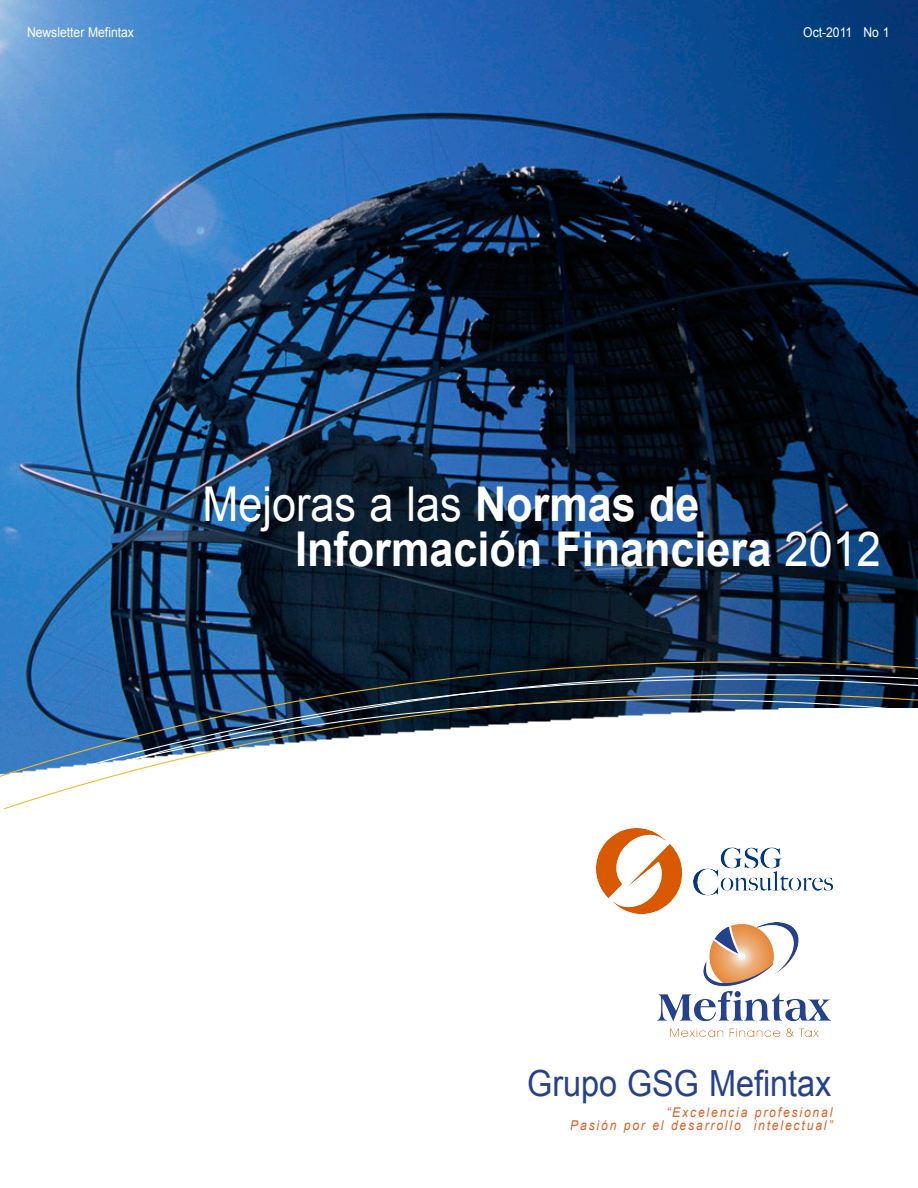
<style>
.page{position:relative;width:918px;height:1188px;background:#fff}
.page>*{position:absolute;margin:0;border:0;box-sizing:border-box;transform-origin:0 0}
.t1{font:700 48px/45px "Arial";color:#fff;scale:.9 1}
.t2{font:36px "Arial";color:#25418d;scale:.9 1}
.t3{font:italic 13.5px/13.5px "Arial";letter-spacing:.15em;color:#de6226;text-align:right;scale:.9 1}
.t4{font:13.5px "Arial";color:#fff;scale:.9 1}
.s1{font-weight:400}
</style>
<div class="page">
<img style="left:1px;top:0;width:917px;height:583px">
<img style="left:603px;top:891px;width:115px;height:22px">
<img style="left:657px;top:923px;width:174px;height:114px">
<svg style="left:0;top:583px;width:918px;height:308px"></svg>
<p class="t4" style="left:27px;top:23px;width:120px">Newsletter Mefintax</p>
<p class="t4" style="left:803px;top:23px;width:97px">Oct-2011 No 1</p>
<h1 class="t1" style="left:295px;top:483px;width:652px;text-indent:-93px"><span class="s1">Mejoras a las</span> Normas de<br>Información Financiera <span class="s1">2012</span></h1>
<h2 class="t2" style="left:527px;top:1059px;width:340px">Grupo GSG Mefintax</h2>
<p class="t3" style="left:570px;top:1105px;width:293px">“Excelencia profesional<br>Pasión por el desarrollo intelectual”</p>
</div>
